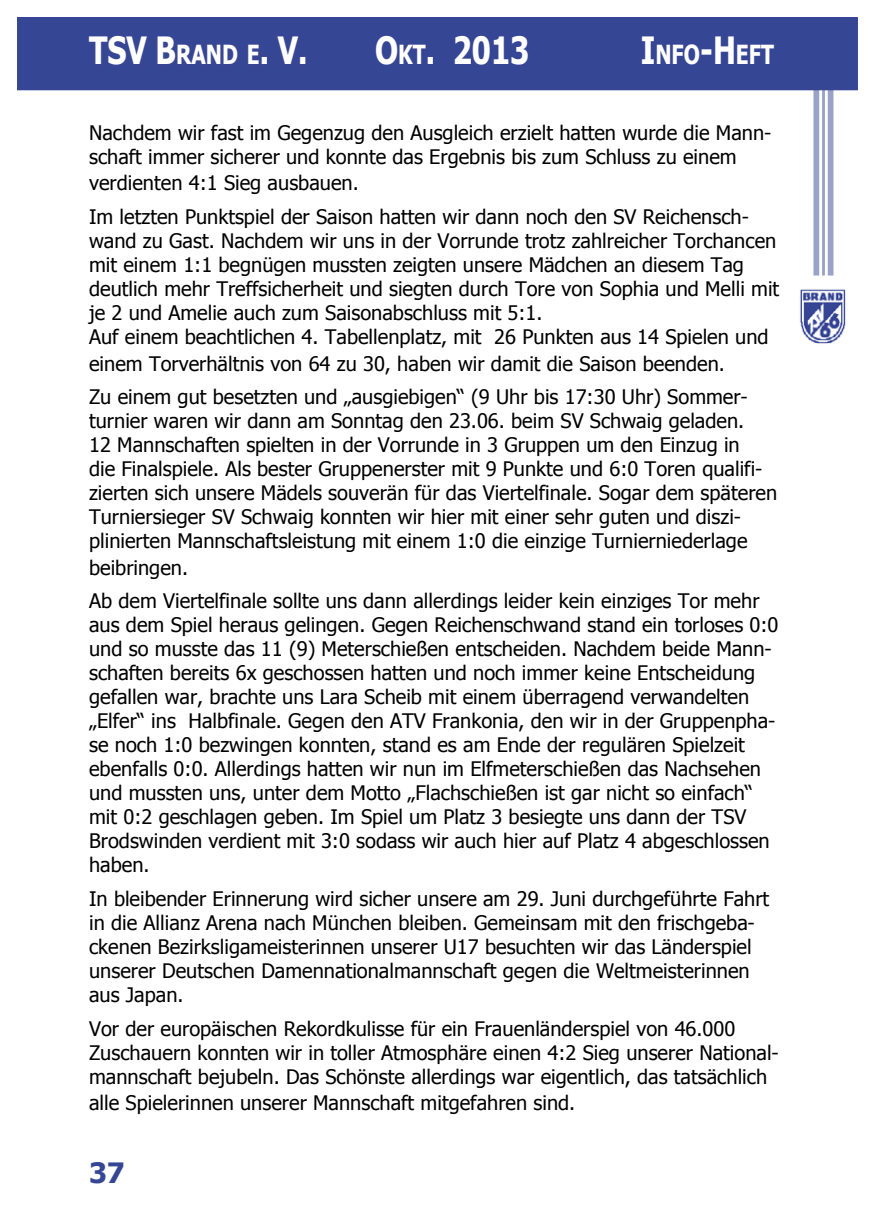
<style>
.page{position:relative;width:874px;height:1225px;background:#fff}
.page>*{position:absolute;margin:0;border:0;box-sizing:border-box;transform-origin:0 0}
.t1{font:700 37.6px "Tahoma";color:#fff;scale:.8 1}
.t2{font:700 28px "Tahoma";color:#354694}
.t3{font:700 26.2px "Tahoma";color:#fff;scale:.8 1}
.t4{font:20px/24px "Tahoma";color:#000}
.s1{font-size:26.2px}
.s2{font-size:37.6px}
</style>
<div class="page">
<div style="left:18px;top:18px;width:838px;height:71px;background:#354694"></div>
<div style="left:17px;top:17px;width:840px;height:73px;border:2px solid #374694"></div>
<div style="left:827px;top:83px;width:6px;height:192px;background:#9ba2c9"></div>
<hr style="left:821px;top:83px;width:3px;height:192px;background:#374694">
<div style="left:813px;top:83px;width:5px;height:192px;background:#9ba2c9"></div>
<img style="left:800px;top:289px;width:46px;height:55px">
<h1 class="t1" style="left:89px;top:24px;width:274px">TSV B<span class="s1">RAND E</span>. V.</h1>
<h1 class="t1" style="left:375px;top:24px;width:194px">O<span class="s1">KT</span>. 2013</h1>
<h3 class="t3" style="left:640px;top:37px;width:168px"><span class="s2">I</span>NFO<span class="s2">-H</span>EFT</h3>
<p class="t4" style="left:89px;top:122px;width:683px">Nachdem wir fast im Gegenzug den Ausgleich erzielt hatten wurde die Mann&shy;schaft immer sicherer und konnte das Ergebnis bis zum Schluss zu einem</p>
<p class="t4" style="left:89px;top:167px;width:661px;line-height:33.6px">verdienten 4:1 Sieg ausbauen.<br>Im letzten Punktspiel der Saison hatten wir dann noch den SV Reichensch-</p>
<p class="t4" style="left:89px;top:230px;width:691px">wand zu Gast. Nachdem wir uns in der Vorrunde trotz zahlreicher Torchancen mit einem 1:1 begnügen mussten zeigten unsere Mädchen an diesem Tag deutlich mehr Treffsicherheit und siegten durch Tore von Sophia und Melli mit je 2 und Amelie auch zum Saisonabschluss mit 5:1.<br>Auf einem beachtlichen 4. Tabellenplatz, mit 26 Punkten aus 14 Spielen und</p>
<p class="t4" style="left:89px;top:347px;width:660px;line-height:33.6px">einem Torverhältnis von 64 zu 30, haben wir damit die Saison beenden.<br>Zu einem gut besetzten und „ausgiebigen“ (9 Uhr bis 17:30 Uhr) Sommer-</p>
<p class="t4" style="left:89px;top:410px;width:689px">turnier waren wir dann am Sonntag den 23.06. beim SV Schwaig geladen.<br>12 Mannschaften spielten in der Vorrunde in 3 Gruppen um den Einzug in<br>die Finalspiele. Als bester Gruppenerster mit 9 Punkte und 6:0 Toren qualifi&shy;zierten sich unsere Mädels souverän für das Viertelfinale. Sogar dem späteren Turniersieger SV Schwaig konnten wir hier mit einer sehr guten und diszi&shy;plinierten Mannschaftsleistung mit einem 1:0 die einzige Turnierniederlage</p>
<p class="t4" style="left:89px;top:551px;width:671px;line-height:33.6px">beibringen.<br>Ab dem Viertelfinale sollte uns dann allerdings leider kein einziges Tor mehr</p>
<p class="t4" style="left:89px;top:614px;width:690px">aus dem Spiel heraus gelingen. Gegen Reichenschwand stand ein torloses 0:0 und so musste das 11 (9) Meterschießen entscheiden. Nachdem beide Mann&shy;schaften bereits 6x geschossen hatten und noch immer keine Entscheidung gefallen war, brachte uns Lara Scheib mit einem überragend verwandelten „Elfer“ ins Halbfinale. Gegen den ATV Frankonia, den wir in der Gruppenpha&shy;se noch 1:0 bezwingen konnten, stand es am Ende der regulären Spielzeit ebenfalls 0:0. Allerdings hatten wir nun im Elfmeterschießen das Nachsehen und mussten uns, unter dem Motto „Flachschießen ist gar nicht so einfach“ mit 0:2 geschlagen geben. Im Spiel um Platz 3 besiegte uns dann der TSV Brodswinden verdient mit 3:0 sodass wir auch hier auf Platz 4 abgeschlossen haben.</p>
<p class="t4" style="left:89px;top:887px;width:681px">In bleibender Erinnerung wird sicher unsere am 29. Juni durchgeführte Fahrt in die Allianz Arena nach München bleiben. Gemeinsam mit den frischgeba&shy;ckenen Bezirksligameisterinnen unserer U17 besuchten wir das Länderspiel unserer Deutschen Damennationalmannschaft gegen die Weltmeisterinnen aus Japan.</p>
<p class="t4" style="left:89px;top:1017px;width:690px">Vor der europäischen Rekordkulisse für ein Frauenländerspiel von 46.000<br>Zuschauern konnten wir in toller Atmosphäre einen 4:2 Sieg unserer National&shy;mannschaft bejubeln. Das Schönste allerdings war eigentlich, das tatsächlich</p>
<p class="t4" style="left:89px;top:1091px;width:487px">alle Spielerinnen unserer Mannschaft mitgefahren sind.</p>
<h2 class="t2" style="left:89px;top:1152px;width:34px">37</h2>
</div>
